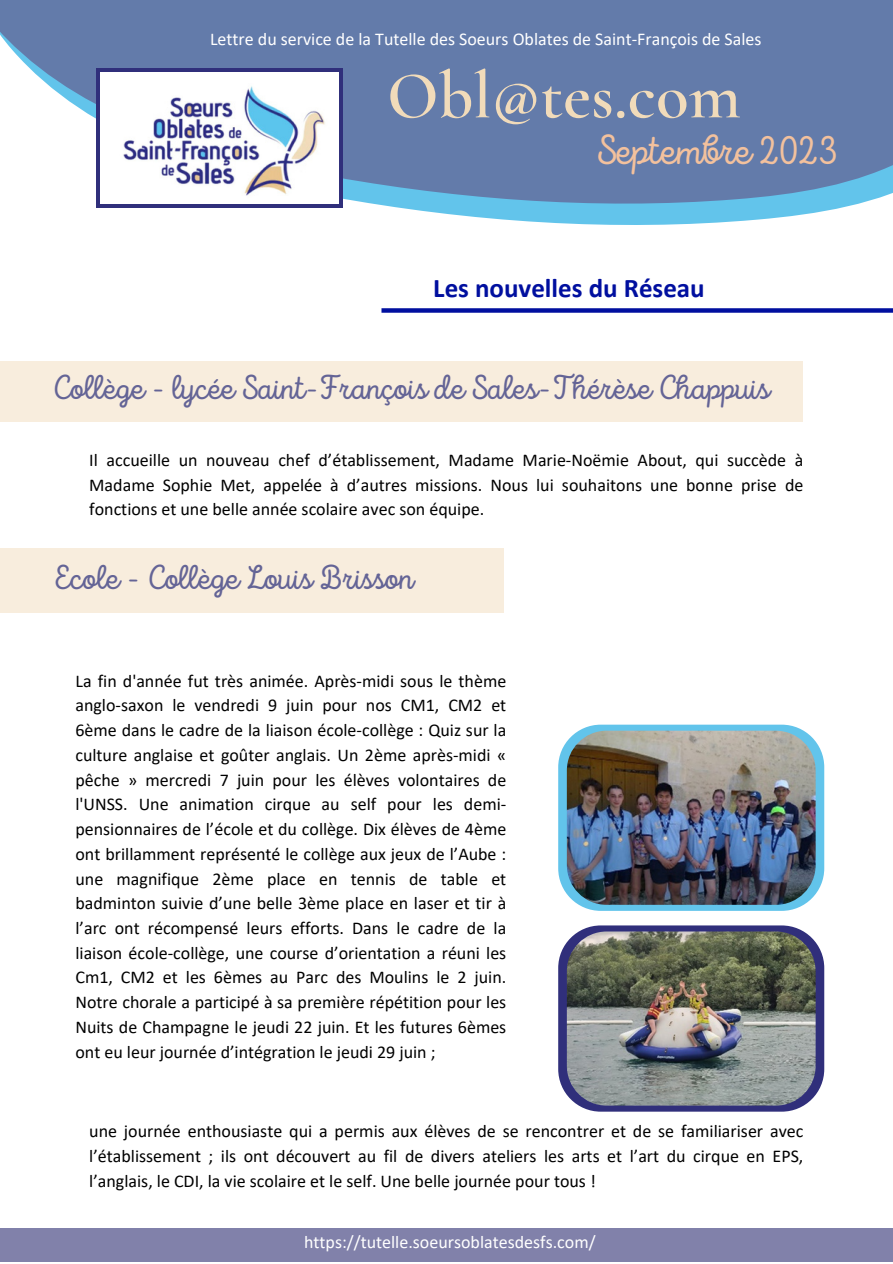
<style>
.page{position:relative;width:893px;height:1264px;background:#fff}
.page>*{position:absolute;margin:0;border:0;box-sizing:border-box;transform-origin:0 0}
.t1{font:600 67.5px "Cormorant Garamond";color:#f1dbba}
.t2{font:42px "Intro Script";color:#f3c19d}
.t3{font:34.5px "Intro Script";color:#646496}
.t4{font:700 27px "Calibri";color:#000f9f}
.t5{font:18px/24.8px "Calibri";color:#000;text-align:justify}
.t6{font:18px "Calibri";color:#fff}
</style>
<div class="page">
<div style="left:0;top:1228px;width:892px;height:34px;background:#8181aa"></div>
<div style="left:0;top:549px;width:504px;height:64px;background:#f8eddd"></div>
<div style="left:0;top:361px;width:803px;height:60px;background:#f8eddd"></div>
<div style="left:381px;top:308px;width:511px;height:5px;background:#000f9f"></div>
<svg style="left:416px;top:210px;width:414px;height:15px;fill:#62c4eb"></svg>
<svg style="left:0;top:0;width:892px;height:210px;background:#718bb5"></svg>
<svg style="left:96px;top:68px;width:247px;height:139px;background:#4e4d8e"></svg>
<img style="left:100px;top:73px;width:239px;height:130px">
<div style="left:558px;top:925px;width:266px;height:186px;background:#302f7b;border-radius:43px"></div>
<img style="left:566px;top:931px;width:249px;height:174px;border-radius:40px">
<div style="left:558px;top:724px;width:266px;height:186px;background:#62c4eb;border-radius:43px"></div>
<img style="left:566px;top:730px;width:249px;height:174px;border-radius:40px">
<p class="t6" style="left:210px;top:26px;width:553px">Lettre du service de la Tutelle des Soeurs Oblates de Saint-François de Sales</p>
<h1 class="t1" style="left:387px;top:54px;width:355px">Obl@tes.com</h1>
<h2 class="t2" style="left:595px;top:126px;width:244px">Septembre 2023</h2>
<h3 class="t4" style="left:433px;top:269px;width:273px">Les nouvelles du Réseau</h3>
<h3 class="t3" style="left:52px;top:368px;width:718px">Collège - lycée Saint-François de Sales-Thérèse Chappuis</h3>
<p class="t5" style="left:89px;top:447px;width:715px">Il accueille un nouveau chef d’établissement, Madame Marie-Noëmie About, qui succède à Madame Sophie Met, appelée à d’autres missions. Nous lui souhaitons une bonne prise de fonctions et une belle année scolaire avec son équipe.</p>
<h3 class="t3" style="left:52px;top:557px;width:362px">Ecole - Collège Louis Brisson</h3>
<p class="t5" style="left:75px;top:667px;width:432px">La fin d'année fut très animée. Après-midi sous le thème anglo-saxon le vendredi 9 juin pour nos CM1, CM2 et 6ème dans le cadre de la liaison école-collège : Quiz sur la culture anglaise et goûter anglais. Un 2ème après-midi « pêche » mercredi 7 juin pour les élèves volontaires de l'UNSS. Une animation cirque au self pour les demi&shy;pensionnaires de l’école et du collège. Dix élèves de 4ème ont brillamment représenté le collège aux jeux de l’Aube : une magnifique 2ème place en tennis de table et badminton suivie d’une belle 3ème place en laser et tir à l’arc ont récompensé leurs efforts. Dans le cadre de la liaison école-collège, une course d’orientation a réuni les Cm1, CM2 et les 6èmes au Parc des Moulins le 2 juin.<br>Notre chorale a participé à sa première répétition pour les Nuits de Champagne le jeudi 22 juin. Et les futures 6èmes ont eu leur journée d’intégration le jeudi 29 juin ;</p>
<p class="t5" style="left:89px;top:1118px;width:715px">une journée enthousiaste qui a permis aux élèves de se rencontrer et de se familiariser avec l’établissement ; ils ont découvert au fil de divers ateliers les arts et l’art du cirque en EPS, l’anglais, le CDI, la vie scolaire et le self. Une belle journée pour tous !</p>
<p class="t6" style="left:304px;top:1229px;width:293px">https://tutelle.soeursoblatesdesfs.com/</p>
</div>
